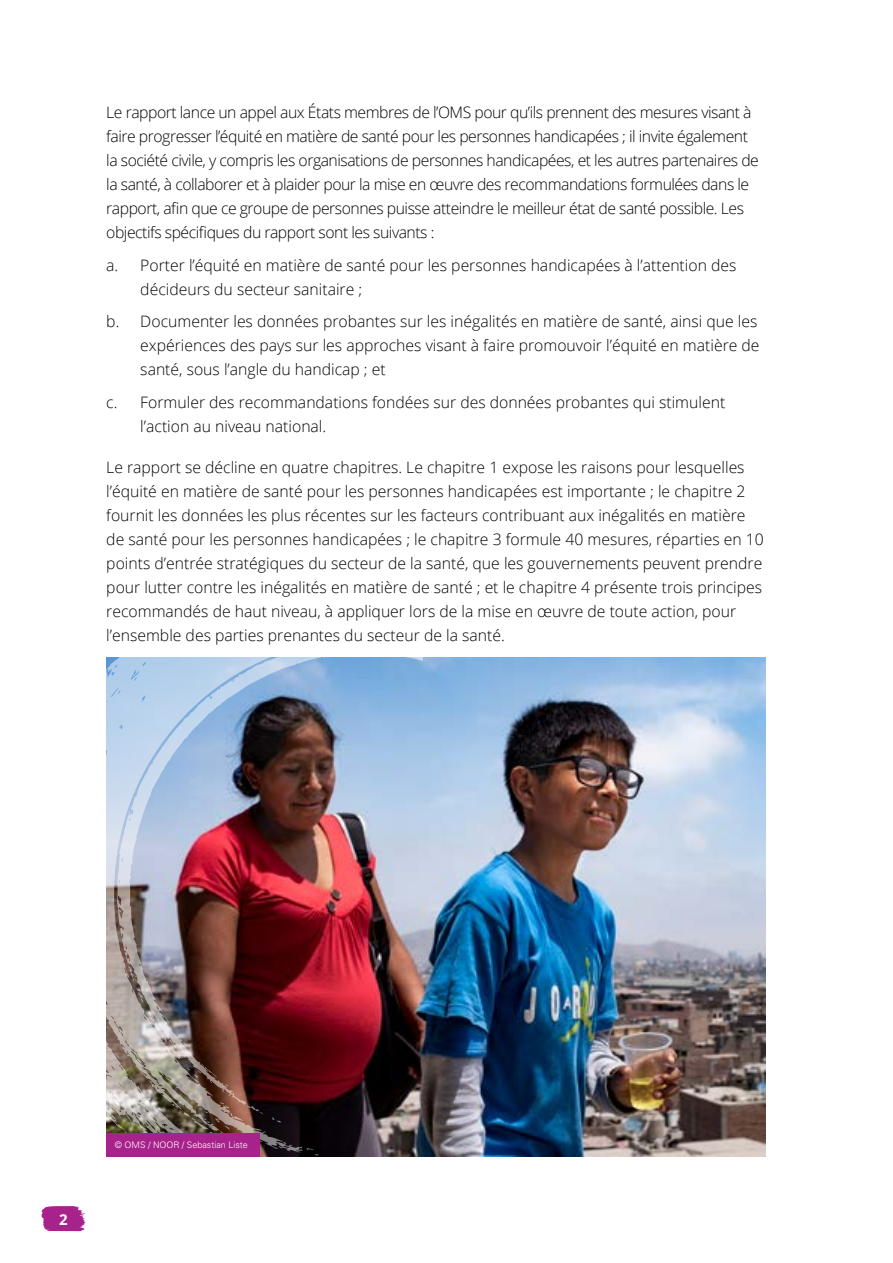
<style>
.page{position:relative;width:893px;height:1263px;background:#fff}
.page>*{position:absolute;margin:0;border:0;box-sizing:border-box;transform-origin:0 0}
.Body{font:300 15.75px/24px "Open Sans";color:#000}
.Body-half-sp-aft{font:300 15.75px/24px "Open Sans";letter-spacing:-.03em;color:#000}
.Body-bullet-num-list{font:300 15.75px/24px "Open Sans";color:#000}
.Body-bullet-1a{font:300 15.75px/24px "Open Sans";color:#000}
.t1{font:700 15px "Open Sans";color:#fff}
.Source-fig-or-tbl{font:300 9px "Univers LT Std";color:#fff}
</style>
<div class="page">
<svg style="left:41px;top:1206px;width:45px;height:25px"></svg>
<img style="left:422px;top:657px;width:343px;height:500px">
<img style="left:106px;top:657px;width:316px;height:500px">
<div style="left:106px;top:1133px;width:153px;height:24px;background:#a7228b"></div>
<p class="Body-half-sp-aft" style="left:106px;top:100px;width:654px">Le rapport lance un appel aux États membres de l’OMS pour qu’ils prennent des mesures visant à faire progresser l’équité en matière de santé pour les personnes handicapées ; il invite également la société civile, y compris les organisations de personnes handicapées, et les autres partenaires de la santé, à collaborer et à plaider pour la mise en œuvre des recommandations formulées dans le rapport, afin que ce groupe de personnes puisse atteindre le meilleur état de santé possible. Les objectifs spécifiques du rapport sont les suivants :</p>
<h1 class="Body-bullet-1a" style="left:140px;top:253px;width:598px;text-indent:-34px">a. Porter l’équité en matière de santé pour les personnes handicapées à l’attention des décideurs du secteur sanitaire ;</h1>
<h1 class="Body-bullet-num-list" style="left:140px;top:309px;width:621px;text-indent:-34px">b. Documenter les données probantes sur les inégalités en matière de santé, ainsi que les expériences des pays sur les approches visant à faire promouvoir l’équité en matière de santé, sous l’angle du handicap ; et</h1>
<h1 class="Body-bullet-num-list" style="left:140px;top:390px;width:586px;text-indent:-34px">c. Formuler des recommandations fondées sur des données probantes qui stimulent l’action au niveau national.</h1>
<p class="Body" style="left:106px;top:455px;width:659px">Le rapport se décline en quatre chapitres. Le chapitre 1 expose les raisons pour lesquelles l’équité en matière de santé pour les personnes handicapées est importante ; le chapitre 2 fournit les données les plus récentes sur les facteurs contribuant aux inégalités en matière de santé pour les personnes handicapées ; le chapitre 3 formule 40 mesures, réparties en 10 points d’entrée stratégiques du secteur de la santé, que les gouvernements peuvent prendre pour lutter contre les inégalités en matière de santé ; et le chapitre 4 présente trois principes recommandés de haut niveau, à appliquer lors de la mise en œuvre de toute action, pour l’ensemble des parties prenantes du secteur de la santé.</p>
<p class="t1" style="left:59px;top:1209px;width:10px">2</p>
<p class="Source-fig-or-tbl" style="left:115px;top:1139px;width:135px">© OMS / NOOR / Sebastian Liste</p>
</div>
